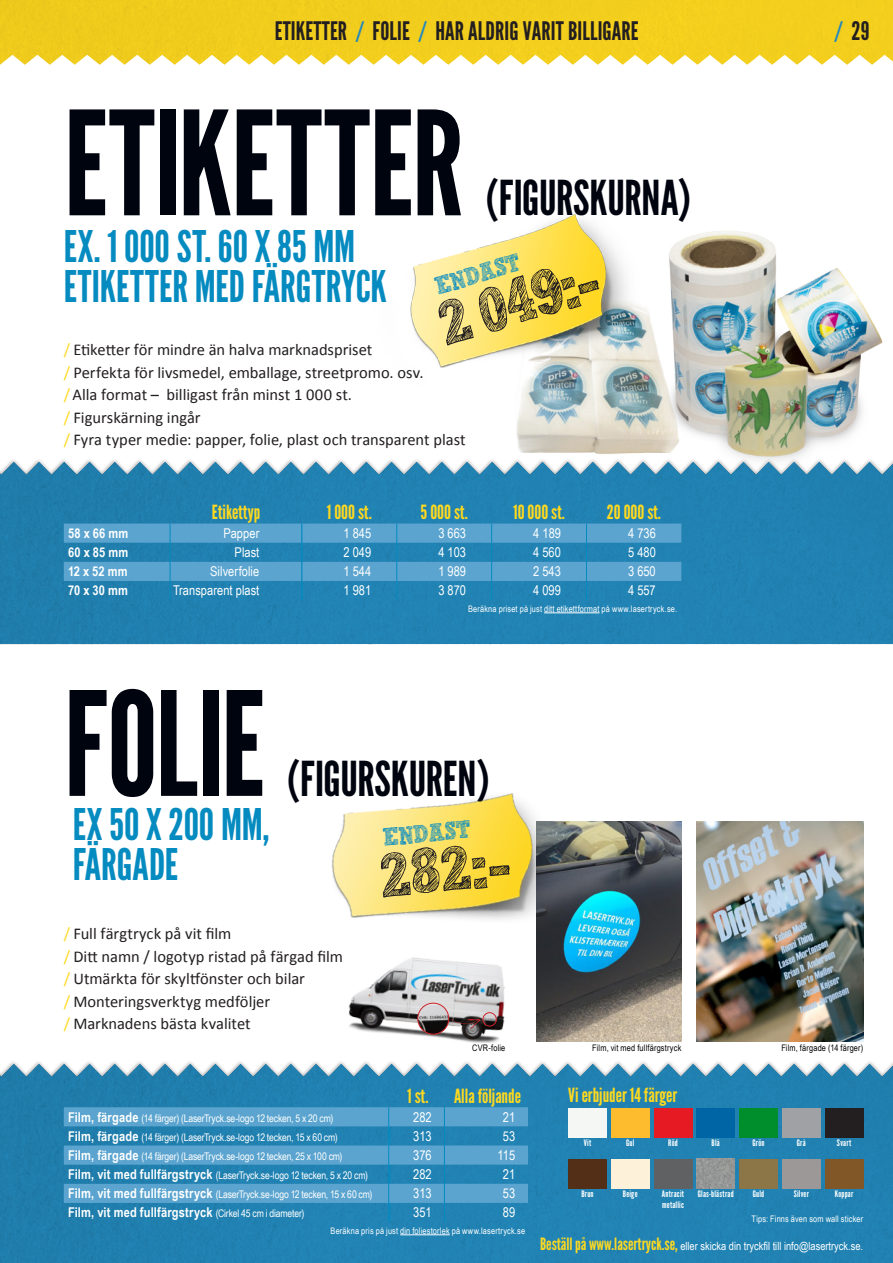
<style>
.page{position:relative;width:893px;height:1263px;background:#fff}
.page>*{position:absolute;margin:0;border:0;box-sizing:border-box;transform-origin:0 0}
.t1{font:144px "League Gothic";letter-spacing:-.005em;color:#00040f}
.t2{font:66.45px "Hand Scribble Sketch Rock";color:#231f20}
.t3{font:48px "League Gothic";letter-spacing:-.005em;color:#00040f}
.t4{font:43.5px/40.5px "League Gothic";color:#058bc0}
.t5{font:25.5px "League Gothic";letter-spacing:.005em;color:#231f20}
.t6{font:25.5px "Hand Scribble Sketch Rock";color:#058bc0}
.t7{font:19.5px "League Gothic";color:#ffd91f}
.t8{font:16.5px/22.5px "Calibri";color:#231f20}
.t9{font:13.5px "Arial Narrow";color:#fff}
.t10{font:700 13.5px "Arial Narrow";letter-spacing:.015em;color:#fff}
.t11{font:11.4px "Arial Narrow";color:#fff}
.t12{font:10.5px/19.2px "Arial Narrow";letter-spacing:-.01em;color:#fff}
.t13{font:9px "Arial Narrow";letter-spacing:.02em;color:#fff}
.t14{font:9px/10.8px "League Gothic";letter-spacing:.025em;color:#fff}
.t15{font:9px "Arial Narrow";letter-spacing:.02em;color:#000002}
.s1{color:#2389bc}
.s2{color:#ffd91f}
.s3{font-weight:700;font-size:13.5px}
.s4{font-weight:400;font-size:10.5px}
.s5{font-family:"League Gothic";font-size:16.95px;color:#ffd91f}
</style>
<div class="page">
<img style="left:1px;top:0;width:892px;height:65px">
<div style="left:0;top:1077px;width:893px;height:186px;background:#2181b1"></div>
<div style="left:0;top:475px;width:893px;height:169px;background:#2182b2"></div>
<svg style="left:0;top:0;width:1px;height:65px"></svg>
<div style="left:0;top:1052px;width:893px;height:25px;background:#231f20;opacity:.42"></div>
<div style="left:0;top:1053px;width:893px;height:8px;background:#fff"></div>
<div style="left:0;top:450px;width:893px;height:25px;background:#231f20;opacity:.42"></div>
<div style="left:0;top:451px;width:893px;height:8px;background:#fff"></div>
<hr style="left:544px;top:612px;width:56px;height:1px;background:#fff">
<svg style="left:64px;top:524px;width:617px;height:76px;background:#3c92c0"></svg>
<hr style="left:400px;top:1234px;width:50px;height:1px;background:#fff">
<svg style="left:64px;top:1107px;width:464px;height:115px;background:#3c92bf"></svg>
<div style="left:568px;top:1108px;width:39px;height:29px;background:#f5f7f4"></div>
<div style="left:611px;top:1108px;width:38px;height:29px;background:#fdbb2e"></div>
<div style="left:654px;top:1108px;width:38px;height:29px;background:#e51a23"></div>
<div style="left:697px;top:1108px;width:38px;height:29px;background:#0065a4"></div>
<div style="left:739px;top:1108px;width:39px;height:29px;background:#008e2c"></div>
<div style="left:782px;top:1108px;width:38px;height:29px;background:#a0a1a5"></div>
<div style="left:825px;top:1108px;width:38px;height:29px;background:#231f20"></div>
<div style="left:568px;top:1159px;width:39px;height:29px;background:#532f18"></div>
<div style="left:611px;top:1159px;width:38px;height:29px;background:#fef1d9"></div>
<div style="left:654px;top:1159px;width:38px;height:29px;background:#606162"></div>
<div style="left:739px;top:1159px;width:39px;height:29px;background:#8c7647"></div>
<div style="left:782px;top:1159px;width:38px;height:29px;background:#9b9897"></div>
<div style="left:825px;top:1159px;width:38px;height:29px;background:#825727"></div>
<img style="left:697px;top:1158px;width:38px;height:30px">
<img style="left:697px;top:821px;width:166px;height:221px">
<img style="left:536px;top:821px;width:145px;height:221px">
<img style="left:472px;top:394px;width:158px;height:97px">
<img style="left:630px;top:231px;width:263px;height:278px">
<img style="left:332px;top:793px;width:259px;height:191px">
<img style="left:410px;top:214px;width:243px;height:180px">
<img style="left:343px;top:956px;width:162px;height:87px">
<img style="left:418px;top:1003px;width:31px;height:31px;border-radius:15px">
<div style="left:417px;top:1003px;width:32px;height:31px;border:1px solid #d1232a;border-radius:50%"></div>
<div style="left:483px;top:1012px;width:13px;height:14px;border:1px solid #d1232a;border-radius:50%"></div>
<svg style="left:451px;top:1019px;width:29px;height:10px"></svg>
<h3 class="t5" style="left:275px;top:16px;width:366px">ETIKETTER <span class="s1">/</span> FOLIE <span class="s1">/</span> HAR ALDRIG VARIT BILLIGARE</h3>
<h1 class="t1" style="left:64px;top:78px;width:401px">ETIKETTER</h1>
<h3 class="t3" style="left:486px;top:170px;width:207px">(FIGURSKURNA)</h3>
<h3 class="t4" style="left:64px;top:226px;width:325px">EX. 1 000 ST. 60 X 85 MM<br>ETIKETTER MED FÄRGTRYCK</h3>
<h3 class="t6" style="left:430px;top:267px;width:89px;rotate:-17deg">ENDAST</h3>
<h2 class="t2" style="left:424px;top:274px;width:168px;rotate:-17deg">2 049:-</h2>
<p class="t8" style="left:64px;top:339px;width:403px"><span class="s2">/</span> Etiketter för mindre än halva marknadspriset<br><span class="s2">/</span> Perfekta för livsmedel, emballage, streetpromo. osv.<br><span class="s2">/</span> Alla format – billigast från minst 1 000 st.<br><span class="s2">/</span> Figurskärning ingår<br><span class="s2">/</span> Fyra typer medie: papper, folie, plast och transparent plast</p>
<p class="t7" style="left:212px;top:501px;width:50px">Etikettyp</p>
<p class="t7" style="left:327px;top:501px;width:46px">1000 st.</p>
<p class="t7" style="left:421px;top:501px;width:49px">5000 st.</p>
<p class="t7" style="left:513px;top:501px;width:53px">10000 st.</p>
<p class="t7" style="left:607px;top:501px;width:56px">20000 st.</p>
<p class="t10" style="left:68px;top:523px;width:62px">58 x 66 mm</p>
<p class="t9" style="left:223px;top:523px;width:38px">Papper</p>
<p class="t10" style="left:68px;top:542px;width:62px">60 x 85 mm</p>
<p class="t9" style="left:235px;top:542px;width:26px">Plast</p>
<p class="t10" style="left:68px;top:561px;width:61px">12 x 52 mm</p>
<p class="t9" style="left:210px;top:562px;width:51px">Silverfolie</p>
<p class="t10" style="left:68px;top:580px;width:62px">70 x 30 mm</p>
<p class="t9" style="left:173px;top:581px;width:88px">Transparent plast</p>
<p class="t9" style="left:344px;top:523px;width:29px">1 845</p>
<p class="t9" style="left:438px;top:523px;width:29px">3 663</p>
<p class="t9" style="left:533px;top:523px;width:29px">4 189</p>
<p class="t9" style="left:628px;top:523px;width:29px">4 736</p>
<p class="t9" style="left:344px;top:542px;width:29px">2 049</p>
<p class="t9" style="left:438px;top:542px;width:29px">4 103</p>
<p class="t9" style="left:533px;top:542px;width:29px">4 560</p>
<p class="t9" style="left:628px;top:542px;width:29px">5 480</p>
<p class="t9" style="left:343px;top:562px;width:29px">1 544</p>
<p class="t9" style="left:438px;top:562px;width:29px">1 989</p>
<p class="t9" style="left:533px;top:562px;width:29px">2 543</p>
<p class="t9" style="left:628px;top:562px;width:29px">3 650</p>
<p class="t9" style="left:343px;top:581px;width:29px">1 981</p>
<p class="t9" style="left:438px;top:581px;width:29px">3 870</p>
<p class="t9" style="left:533px;top:581px;width:29px">4 099</p>
<p class="t9" style="left:628px;top:581px;width:29px">4 557</p>
<p class="t13" style="left:468px;top:602px;width:211px">Beräkna priset på just ditt etikettformat på www.lasertryck.se.</p>
<h1 class="t1" style="left:64px;top:659px;width:203px">FOLIE</h1>
<h3 class="t4" style="left:73px;top:804px;width:198px">EX 50 X 200 MM,<br>FÄRGADE</h3>
<h3 class="t3" style="left:287px;top:750px;width:204px">(FIGURSKUREN)</h3>
<h3 class="t6" style="left:381px;top:817px;width:89px;rotate:-6deg">ENDAST</h3>
<h2 class="t2" style="left:374px;top:822px;width:134px;rotate:-6deg">282:-</h2>
<p class="t8" style="left:64px;top:923px;width:281px"><span class="s2">/</span> Full färgtryck på vit film<br><span class="s2">/</span> Ditt namn / logotyp ristad på färgad film <span class="s2">/</span> Utmärkta för skyltfönster och bilar<br><span class="s2">/</span> Monteringsverktyg medföljer<br><span class="s2">/</span> Marknadens bästa kvalitet</p>
<h3 class="t5" style="left:834px;top:16px;width:37px"><span class="s1">/</span> 29</h3>
<p class="t15" style="left:472px;top:1041px;width:35px">CVR-folie</p>
<p class="t7" style="left:407px;top:1084px;width:23px">1 st.</p>
<p class="t7" style="left:454px;top:1084px;width:69px">Alla följande</p>
<p class="t12" style="left:68px;top:1108px;width:306px"><span class="s3">Film, färgade</span> (14 färger) (LaserTryck.se-logo 12 tecken, 5 x 20 cm)<br><span class="s3">Film, färgade</span> (14 färger) (LaserTryck.se-logo 12 tecken, 15 x 60 cm)<br><span class="s3">Film, färgade</span> (14 färger) (LaserTryck.se-logo 12 tecken, 25 x 100 cm)<br><span class="s3">Film, vit med fullfärgstryck</span> (LaserTryck.se-logo 12 tecken, 5 x 20 cm)<br><span class="s3">Film, vit med fullfärgstryck</span> (LaserTryck.se-logo 12 tecken, 15 x 60 cm)</p>
<p class="t10" style="left:68px;top:1202px;width:238px">Film, vit med fullfärgstryck <span class="s4">(Cirkel 45 cm i diameter)</span></p>
<p class="t13" style="left:331px;top:1224px;width:196px">Beräkna pris på just din foliestorlek på www.lasertryck.se</p>
<p class="t9" style="left:413px;top:1107px;width:20px">282</p>
<p class="t9" style="left:503px;top:1107px;width:14px">21</p>
<p class="t9" style="left:413px;top:1126px;width:20px">313</p>
<p class="t9" style="left:503px;top:1126px;width:14px">53</p>
<p class="t9" style="left:413px;top:1145px;width:20px">376</p>
<p class="t9" style="left:498px;top:1145px;width:19px">115</p>
<p class="t9" style="left:413px;top:1164px;width:20px">282</p>
<p class="t9" style="left:503px;top:1164px;width:14px">21</p>
<p class="t9" style="left:413px;top:1183px;width:20px">313</p>
<p class="t9" style="left:503px;top:1183px;width:14px">53</p>
<p class="t9" style="left:413px;top:1203px;width:20px">351</p>
<p class="t9" style="left:503px;top:1203px;width:14px">89</p>
<p class="t15" style="left:592px;top:1041px;width:91px">Film, vit med fullfärgstryck</p>
<p class="t15" style="left:781px;top:1041px;width:83px">Film, färgade (14 färger)</p>
<p class="t7" style="left:568px;top:1084px;width:110px">Vi erbjuder 14 färger</p>
<p class="t14" style="left:584px;top:1137px;width:9px">Vit</p>
<p class="t14" style="left:626px;top:1137px;width:10px">Gul</p>
<p class="t14" style="left:668px;top:1137px;width:11px">Röd</p>
<p class="t14" style="left:712px;top:1137px;width:10px">Blå</p>
<p class="t14" style="left:752px;top:1137px;width:14px">Grön</p>
<p class="t14" style="left:797px;top:1137px;width:10px">Grå</p>
<p class="t14" style="left:837px;top:1137px;width:16px">Svart</p>
<p class="t14" style="left:581px;top:1188px;width:14px">Brun</p>
<p class="t14" style="left:623px;top:1188px;width:16px">Beige</p>
<p class="t14" style="left:662px;top:1188px;width:24px">Antracit metallic</p>
<p class="t14" style="left:698px;top:1188px;width:37px">Glas-blästrad</p>
<p class="t14" style="left:753px;top:1188px;width:13px">Guld</p>
<p class="t14" style="left:794px;top:1188px;width:17px">Silver</p>
<p class="t14" style="left:835px;top:1188px;width:20px">Koppar</p>
<p class="t13" style="left:752px;top:1212px;width:113px">Tips: Finns även som wall sticker</p>
<p class="t11" style="left:540px;top:1238px;width:325px"><span class="s5">Beställ på www.lasertryck.se,</span> eller skicka din tryckfil till info@lasertryck.se.</p>
</div>
